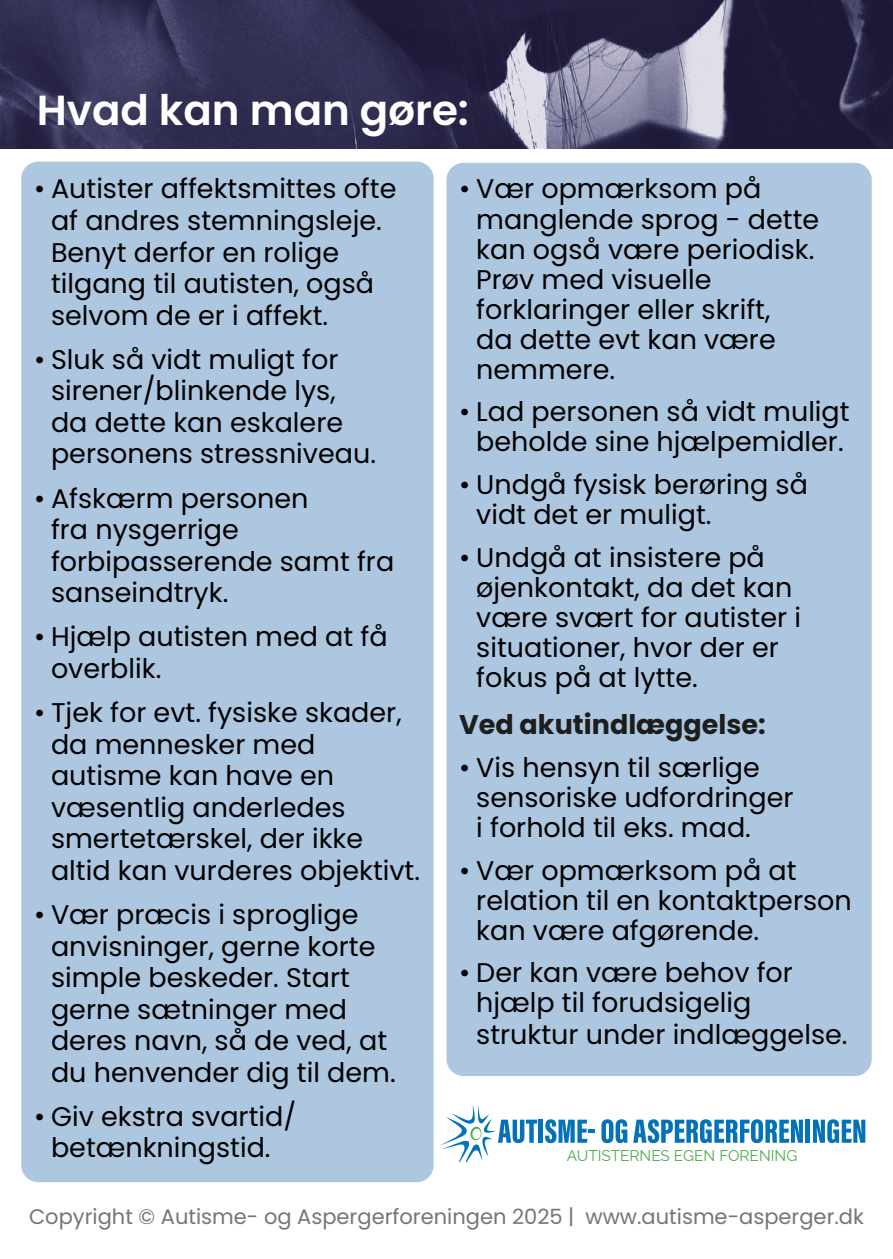
<style>
.page{position:relative;width:893px;height:1259px;background:#fff}
.page>*{position:absolute;margin:0;border:0;box-sizing:border-box;transform-origin:0 0}
.t1{font:600 42px "Poppins";color:#fff}
.t2{font:27px/31.5px "Poppins";color:#000}
.overskrift_afsnit{font:700 27px "Poppins";color:#1d1d1b}
.brødtekst_hvid{font:21px "Poppins";color:#757574}
.t3{font:15.3px "Raleway";color:#47ae4c}
</style>
<div class="page">
<div style="left:21px;top:162px;width:413px;height:1020px;background:#adc7e1;border-radius:17px"></div>
<div style="left:446px;top:163px;width:426px;height:913px;background:#adc7e1;border-radius:17px"></div>
<img style="left:0;top:0;width:893px;height:149px">
<svg style="left:441px;top:1105px;width:96px;height:56px"></svg>
<hr style="left:539px;top:1119px;width:4px;height:23px;background:#0472b9">
<svg style="left:545px;top:1119px;width:50px;height:24px"></svg>
<svg style="left:601px;top:1119px;width:26px;height:24px"></svg>
<svg style="left:633px;top:1119px;width:170px;height:24px"></svg>
<hr style="left:806px;top:1119px;width:4px;height:23px;background:#0472b9">
<svg style="left:813px;top:1119px;width:52px;height:24px"></svg>
<p class="t1" style="left:37px;top:86px;width:434px">Hvad kan man gøre:</p>
<p class="t2" style="left:51px;top:173px;width:347px;text-indent:-17px">• Autister affektsmittes ofte af andres stemningsleje.<br>Benyt derfor en rolige tilgang til autisten, også selvom de er i affekt.</p>
<p class="t2" style="left:51px;top:344px;width:326px;text-indent:-17px">• Sluk så vidt muligt for sirener/blinkende lys, da dette kan eskalere personens stressniveau.</p>
<p class="t2" style="left:51px;top:482px;width:345px;text-indent:-17px">• Afskærm personen<br>fra nysgerrige forbipasserende samt fra sanseindtryk.</p>
<p class="t2" style="left:51px;top:621px;width:338px;text-indent:-17px">• Hjælp autisten med at få overblik.</p>
<p class="t2" style="left:51px;top:697px;width:371px;text-indent:-17px">• Tjek for evt. fysiske skader, da mennesker med autisme kan have en væsentlig anderledes smertetærskel, der ikke altid kan vurderes objektivt.</p>
<p class="t2" style="left:51px;top:899px;width:346px;text-indent:-17px">• Vær præcis i sproglige anvisninger, gerne korte simple beskeder. Start gerne sætninger med deres navn, så de ved, at du henvender dig til dem.</p>
<p class="t2" style="left:34px;top:1100px;width:264px;text-align:center">• Giv ekstra svartid/ betænkningstid.</p>
<p class="t2" style="left:476px;top:174px;width:345px;line-height:30px;text-indent:-17px">• Vær opmærksom på manglende sprog - dette kan også være periodisk.<br>Prøv med visuelle forklaringer eller skrift,<br>da dette evt kan være nemmere.</p>
<p class="t2" style="left:459px;top:397px;width:392px;line-height:30px;text-align:center">• Lad personen så vidt muligt beholde sine hjælpemidler.</p>
<p class="t2" style="left:476px;top:470px;width:333px;line-height:30px;text-indent:-17px">• Undgå fysisk berøring så vidt det er muligt.</p>
<p class="t2" style="left:476px;top:542px;width:326px;line-height:30px;text-indent:-17px">• Undgå at insistere på øjenkontakt, da det kan være svært for autister i situationer, hvor der er fokus på at lytte.</p>
<p class="overskrift_afsnit" style="left:459px;top:709px;width:308px">Ved akutindlæggelse:</p>
<p class="t2" style="left:476px;top:752px;width:319px;line-height:30px;text-indent:-17px">• Vis hensyn til særlige sensoriske udfordringer i forhold til eks. mad.</p>
<p class="t2" style="left:476px;top:855px;width:377px;line-height:30px;text-indent:-17px">• Vær opmærksom på at relation til en kontaktperson kan være afgørende.</p>
<p class="t2" style="left:476px;top:957px;width:373px;line-height:30.6px;text-indent:-17px">• Der kan være behov for hjælp til forudsigelig struktur under indlæggelse.</p>
<p class="t3" style="left:567px;top:1146px;width:232px">AUTISTERNES EGEN FORENING</p>
<p class="brødtekst_hvid" style="left:29px;top:1204px;width:836px">Copyright © Autisme- og Aspergerforeningen 2025 | www.autisme-asperger.dk</p>
</div>
